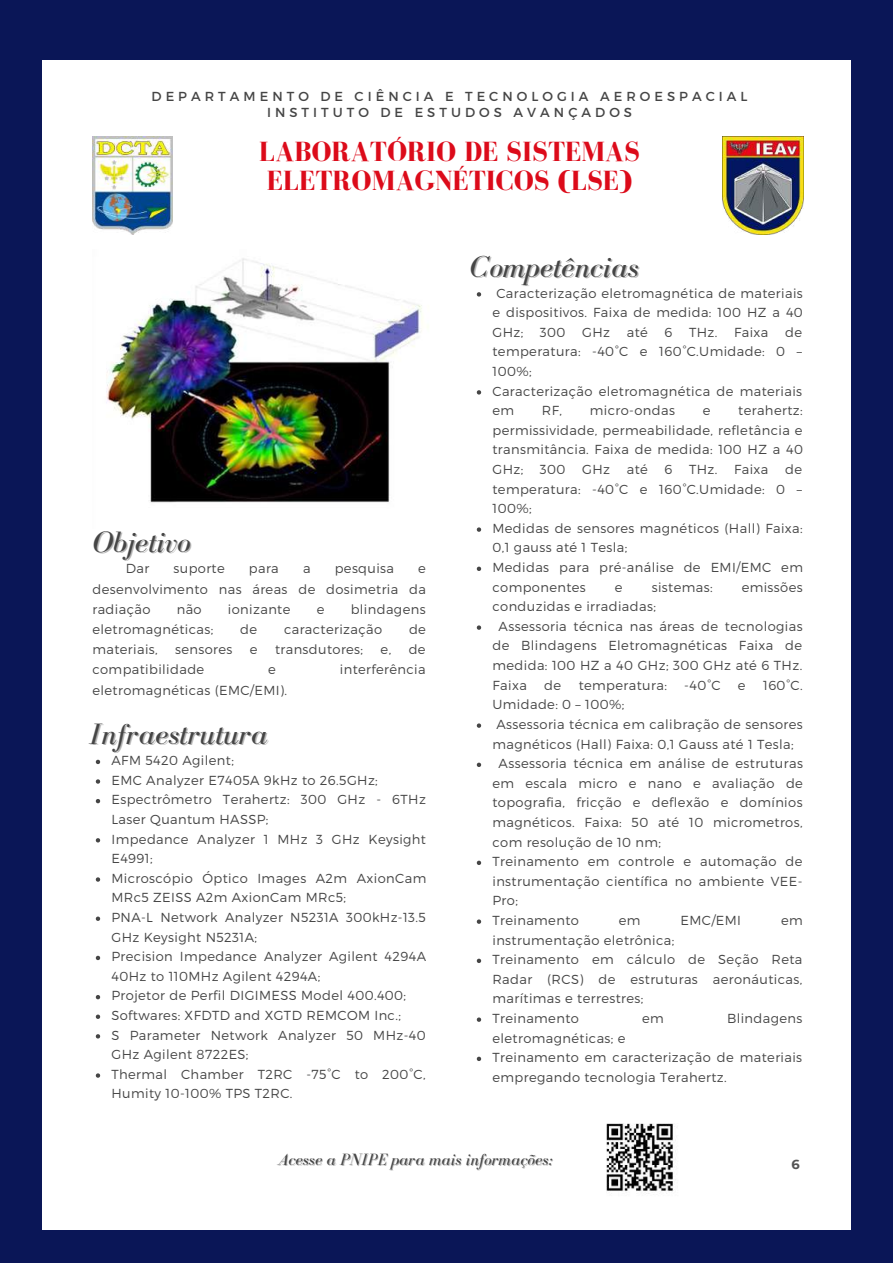
<style>
.page{position:relative;width:893px;height:1264px;background:#fff}
.page>*{position:absolute;margin:0;border:0;box-sizing:border-box;transform-origin:0 0}
.t1{font:italic 30.3px "Bodoni FLF";color:#454545}
.t2{font:700 28.5px/29.2px "Bodoni FLF";color:#dc0b1a}
.t3{font:italic 16.8px "Bodoni FLF";color:#454545}
.t4{font:300 13.05px/19.6px "Montserrat";letter-spacing:.03em;color:#454545}
.t5{font:13.05px/15.8px "Montserrat";letter-spacing:.31em;color:#454545;text-align:center}
.t6{font:700 13.05px "Montserrat";color:#545454}
</style>
<div class="page">
<div style="left:0;top:0;width:892px;height:1262px;background:#0a1657"></div>
<div style="left:42px;top:60px;width:808px;height:1169px;background:#fff"></div>
<img style="left:106px;top:258px;width:322px;height:245px">
<img style="left:92px;top:136px;width:80px;height:98px">
<img style="left:722px;top:136px;width:81px;height:98px">
<svg style="left:477px;top:292px;width:4px;height:4px"></svg>
<svg style="left:477px;top:390px;width:4px;height:4px"></svg>
<svg style="left:477px;top:527px;width:4px;height:5px"></svg>
<svg style="left:477px;top:566px;width:4px;height:5px"></svg>
<svg style="left:477px;top:625px;width:4px;height:4px"></svg>
<svg style="left:477px;top:723px;width:4px;height:4px"></svg>
<svg style="left:477px;top:762px;width:4px;height:5px"></svg>
<svg style="left:477px;top:860px;width:4px;height:5px"></svg>
<svg style="left:477px;top:919px;width:4px;height:4px"></svg>
<svg style="left:477px;top:958px;width:4px;height:5px"></svg>
<svg style="left:477px;top:1017px;width:4px;height:4px"></svg>
<svg style="left:477px;top:1056px;width:4px;height:5px"></svg>
<svg style="left:96px;top:759px;width:4px;height:5px"></svg>
<svg style="left:96px;top:779px;width:4px;height:4px"></svg>
<svg style="left:96px;top:799px;width:4px;height:4px"></svg>
<svg style="left:96px;top:838px;width:4px;height:4px"></svg>
<svg style="left:96px;top:877px;width:4px;height:4px"></svg>
<svg style="left:96px;top:916px;width:4px;height:4px"></svg>
<svg style="left:96px;top:955px;width:4px;height:5px"></svg>
<svg style="left:96px;top:995px;width:4px;height:4px"></svg>
<svg style="left:96px;top:1014px;width:4px;height:4px"></svg>
<svg style="left:96px;top:1034px;width:4px;height:4px"></svg>
<svg style="left:96px;top:1073px;width:4px;height:4px"></svg>
<img style="left:606px;top:1123px;width:70px;height:71px">
<p class="t5" style="left:151px;top:88px;width:597px">DEPARTAMENTO DE CIÊNCIA E TECNOLOGIA AEROESPACIAL<br>INSTITUTO DE ESTUDOS AVANÇADOS</p>
<h2 class="t2" style="left:259px;top:137px;width:382px">LABORATÓRIO DE SISTEMAS<br>ELETROMAGNÉTICOS (LSE)</h2>
<h1 class="t1" style="left:92px;top:525px;width:100px">Objetivo</h1>
<p class="t4" style="left:126px;top:558px;width:25px">Dar</p>
<p class="t4" style="left:173px;top:558px;width:53px">suporte</p>
<p class="t4" style="left:249px;top:558px;width:31px">para</p>
<p class="t4" style="left:303px;top:558px;width:9px">a</p>
<p class="t4" style="left:335px;top:558px;width:61px">pesquisa</p>
<p class="t4" style="left:92px;top:558px;width:335px;line-height:20.2px;text-align:justify;text-indent:326px">e desenvolvimento nas áreas de dosimetria da radiação</p>
<p class="t4" style="left:177px;top:598px;width:26px">não</p>
<p class="t4" style="left:228px;top:598px;width:64px">ionizante</p>
<p class="t4" style="left:317px;top:598px;width:9px">e</p>
<p class="t4" style="left:351px;top:598px;width:76px">blindagens</p>
<p class="t4" style="left:92px;top:619px;width:122px">eletromagnéticas;</p>
<p class="t4" style="left:240px;top:619px;width:18px">de</p>
<p class="t4" style="left:284px;top:619px;width:100px">caracterização</p>
<p class="t4" style="left:409px;top:619px;width:18px">de</p>
<p class="t4" style="left:92px;top:639px;width:67px">materiais,</p>
<p class="t4" style="left:175px;top:639px;width:59px">sensores</p>
<p class="t4" style="left:250px;top:639px;width:9px">e</p>
<p class="t4" style="left:275px;top:639px;width:90px">transdutores;</p>
<p class="t4" style="left:380px;top:639px;width:12px">e,</p>
<p class="t4" style="left:408px;top:639px;width:18px">de</p>
<p class="t4" style="left:92px;top:659px;width:113px">compatibilidade</p>
<p class="t4" style="left:268px;top:659px;width:9px">e</p>
<p class="t4" style="left:340px;top:659px;width:87px">interferência</p>
<p class="t4" style="left:92px;top:679px;width:196px">eletromagnéticas (EMC/EMI).</p>
<h1 class="t1" style="left:89px;top:717px;width:180px">Infraestrutura</h1>
<p class="t4" style="left:111px;top:750px;width:316px">AFM 5420 Agilent;<br>EMC Analyzer E7405A 9kHz to 26.5GHz;<br>Espectrômetro Terahertz: 300 GHz - 6THz<br>Laser Quantum HASSP;<br>Impedance Analyzer 1 MHz 3 GHz Keysight<br>E4991;<br>Microscópio Óptico Images A2m AxionCam<br>MRc5 ZEISS A2m AxionCam MRc5;<br>PNA-L Network Analyzer N5231A 300kHz-13.5<br>GHz Keysight N5231A;<br>Precision Impedance Analyzer Agilent 4294A<br>40Hz to 110MHz Agilent 4294A;<br>Projetor de Perfil DIGIMESS Model 400.400;<br>Softwares: XFDTD and XGTD REMCOM Inc.;<br>S Parameter Network Analyzer 50 MHz-40<br>GHz Agilent 8722ES;<br>Thermal Chamber T2RC -75°C to 200°C,<br>Humity 10-100% TPS T2RC.</p>
<h1 class="t1" style="left:470px;top:250px;width:170px">Competências</h1>
<p class="t4" style="left:492px;top:282px;width:312px;text-align:justify;text-indent:4px">Caracterização eletromagnética de materiais e dispositivos. Faixa de medida: 100 HZ a 40<br>GHz;</p>
<p class="t4" style="left:540px;top:322px;width:27px">300</p>
<p class="t4" style="left:582px;top:322px;width:29px">GHz</p>
<p class="t4" style="left:626px;top:322px;width:23px">até</p>
<p class="t4" style="left:664px;top:322px;width:9px">6</p>
<p class="t4" style="left:689px;top:322px;width:30px">THz.</p>
<p class="t4" style="left:734px;top:322px;width:36px">Faixa</p>
<p class="t4" style="left:492px;top:322px;width:311px;text-indent:292px">de temperatura: -40°C e 160°C.Umidade: 0 –<br>100%;<br>Caracterização eletromagnética de materiais em</p>
<p class="t4" style="left:492px;top:400px;width:312px;text-align:justify;text-indent:246px">terahertz: permissividade, permeabilidade, refletância e transmitância. Faixa de medida: 100 HZ a 40<br>GHz;</p>
<p class="t4" style="left:542px;top:400px;width:22px">RF,</p>
<p class="t4" style="left:590px;top:400px;width:87px">micro-ondas</p>
<p class="t4" style="left:702px;top:400px;width:9px">e</p>
<p class="t4" style="left:540px;top:459px;width:27px">300</p>
<p class="t4" style="left:582px;top:459px;width:29px">GHz</p>
<p class="t4" style="left:626px;top:459px;width:23px">até</p>
<p class="t4" style="left:664px;top:459px;width:9px">6</p>
<p class="t4" style="left:689px;top:459px;width:30px">THz.</p>
<p class="t4" style="left:734px;top:459px;width:36px">Faixa</p>
<p class="t4" style="left:492px;top:459px;width:312px;text-indent:292px">de temperatura: -40°C e 160°C.Umidade: 0 –<br>100%;<br>Medidas de sensores magnéticos (Hall) Faixa:<br>0,1 gauss até 1 Tesla;<br>Medidas para pré-análise de EMI/EMC em componentes</p>
<p class="t4" style="left:615px;top:576px;width:9px">e</p>
<p class="t4" style="left:651px;top:576px;width:62px">sistemas:</p>
<p class="t4" style="left:741px;top:576px;width:63px">emissões</p>
<p class="t4" style="left:492px;top:596px;width:165px">conduzidas e irradiadas;</p>
<p class="t4" style="left:498px;top:615px;width:305px">Assessoria técnica nas áreas de tecnologias</p>
<p class="t4" style="left:492px;top:635px;width:311px">de Blindagens Eletromagnéticas Faixa de</p>
<p class="t4" style="left:492px;top:655px;width:311px">medida: 100 HZ a 40 GHz; 300 GHz até 6 THz.</p>
<p class="t4" style="left:492px;top:674px;width:36px">Faixa</p>
<p class="t4" style="left:544px;top:674px;width:18px">de</p>
<p class="t4" style="left:578px;top:674px;width:90px">temperatura:</p>
<p class="t4" style="left:684px;top:674px;width:38px">-40°C</p>
<p class="t4" style="left:738px;top:674px;width:9px">e</p>
<p class="t4" style="left:763px;top:674px;width:41px">160°C.</p>
<p class="t4" style="left:492px;top:694px;width:133px">Umidade: 0 – 100%;</p>
<p class="t4" style="left:496px;top:713px;width:308px">Assessoria técnica em calibração de sensores</p>
<p class="t4" style="left:492px;top:733px;width:303px">magnéticos (Hall) Faixa: 0,1 Gauss até 1 Tesla;</p>
<p class="t4" style="left:498px;top:753px;width:306px">Assessoria técnica em análise de estruturas</p>
<p class="t4" style="left:492px;top:772px;width:312px">em escala micro e nano e avaliação de</p>
<p class="t4" style="left:492px;top:792px;width:311px">topografia, fricção e deflexão e domínios</p>
<p class="t4" style="left:492px;top:811px;width:312px">magnéticos. Faixa: 50 até 10 micrometros,</p>
<p class="t4" style="left:492px;top:831px;width:170px">com resolução de 10 nm;</p>
<p class="t4" style="left:492px;top:851px;width:311px">Treinamento em controle e automação de</p>
<p class="t4" style="left:492px;top:870px;width:311px">instrumentação científica no ambiente VEE-</p>
<p class="t4" style="left:492px;top:890px;width:27px">Pro;</p>
<p class="t4" style="left:492px;top:909px;width:88px">Treinamento</p>
<p class="t4" style="left:618px;top:909px;width:23px">em</p>
<p class="t4" style="left:680px;top:909px;width:62px">EMC/EMI</p>
<p class="t4" style="left:781px;top:909px;width:23px">em</p>
<p class="t4" style="left:492px;top:929px;width:311px">instrumentação eletrônica;<br>Treinamento em cálculo de Seção Reta<br>Radar (RCS) de estruturas aeronáuticas, marítimas e terrestres;<br>Treinamento</p>
<p class="t4" style="left:642px;top:1007px;width:23px">em</p>
<p class="t4" style="left:727px;top:1007px;width:77px">Blindagens</p>
<p class="t4" style="left:492px;top:1027px;width:311px">eletromagnéticas; e<br>Treinamento em caracterização de materiais empregando tecnologia Terahertz.</p>
<p class="t3" style="left:278px;top:1150px;width:276px">Acesse a PNIPE para mais informações:</p>
<p class="t6" style="left:791px;top:1156px;width:10px">6</p>
</div>
